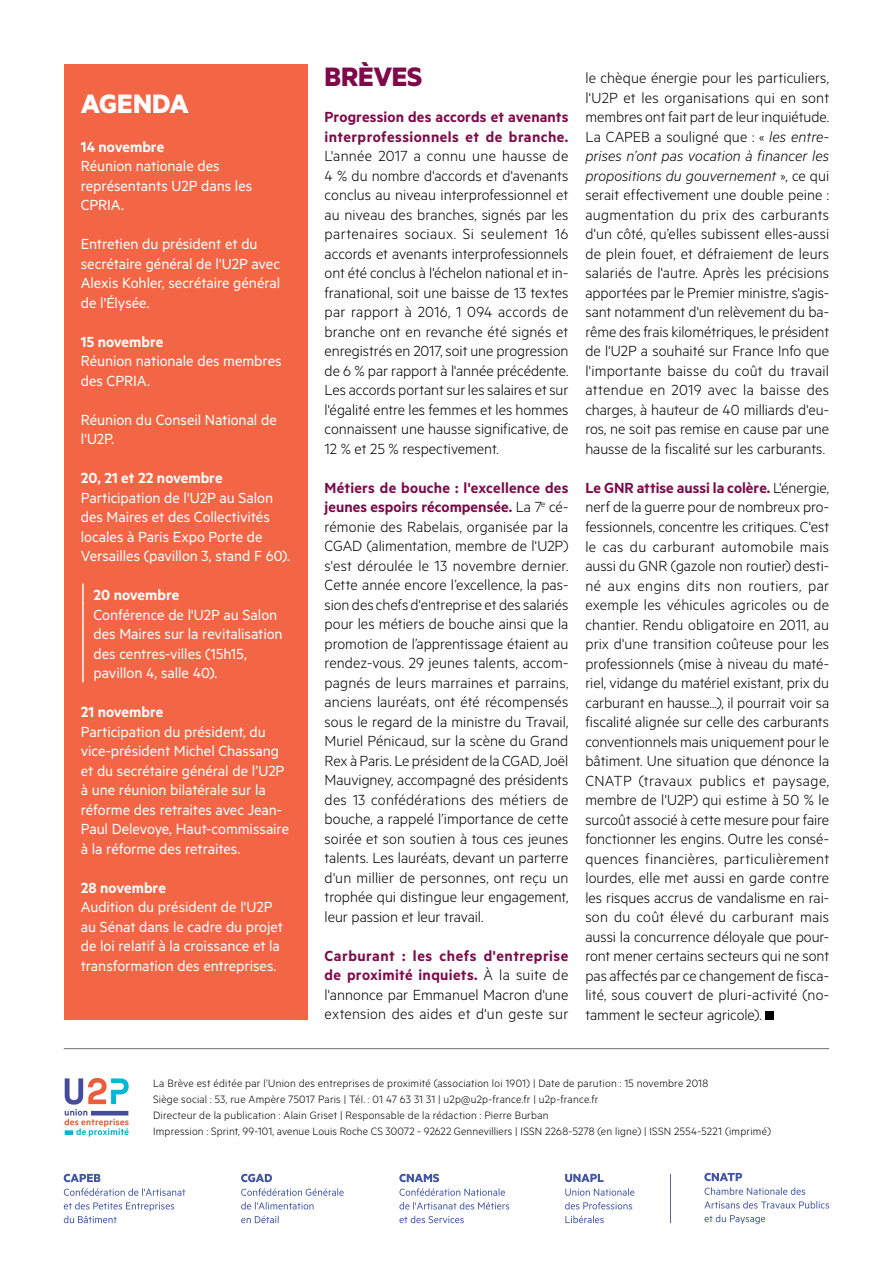
<style>
.page{position:relative;width:893px;height:1263px;background:#fff}
.page>*{position:absolute;margin:0;border:0;box-sizing:border-box;transform-origin:0 0}
.t1{font:700 30px "Metric";letter-spacing:.005em;color:#fff}
.t2{font:700 30px "Metric";letter-spacing:-.005em;color:#7e0a49}
.t3{font:300 16.5px/19.5px "Metric";color:#000;text-align:justify}
.t4{font:16.5px/19.5px "Metric";letter-spacing:-.005em;color:#fff}
.t5{font:600 16.5px "Metric";color:#fff}
.t6{font:600 16.5px/19.5px "Metric";letter-spacing:.01em;color:#7e0a49}
.t7{font:300 12px/15.9px "Metric";letter-spacing:.02em;color:#000}
.s1{font-weight:600;color:#7e0a49}
.s2{font-style:italic}
</style>
<div class="page">
<div style="left:765px;top:1011px;width:9px;height:8px;background:#000"></div>
<svg style="left:64px;top:1202px;width:110px;height:21px"></svg>
<svg style="left:64px;top:1188px;width:121px;height:8px"></svg>
<svg style="left:64px;top:1174px;width:36px;height:8px"></svg>
<svg style="left:399px;top:1216px;width:65px;height:7px"></svg>
<svg style="left:399px;top:1202px;width:110px;height:7px"></svg>
<svg style="left:399px;top:1188px;width:106px;height:8px"></svg>
<svg style="left:399px;top:1174px;width:40px;height:8px"></svg>
<svg style="left:565px;top:1215px;width:39px;height:8px"></svg>
<svg style="left:565px;top:1202px;width:67px;height:7px"></svg>
<svg style="left:565px;top:1188px;width:69px;height:8px"></svg>
<svg style="left:565px;top:1174px;width:39px;height:8px"></svg>
<svg style="left:704px;top:1215px;width:61px;height:9px"></svg>
<svg style="left:704px;top:1201px;width:125px;height:7px"></svg>
<svg style="left:704px;top:1187px;width:101px;height:8px"></svg>
<svg style="left:704px;top:1173px;width:38px;height:8px"></svg>
<hr style="left:670px;top:1174px;width:1px;height:49px;background:#5b68b0">
<svg style="left:64px;top:1078px;width:65px;height:59px"></svg>
<hr style="left:64px;top:1048px;width:765px;height:1px;background:#6d6e71">
<div style="left:64px;top:64px;width:244px;height:955px;background:#f26646"></div>
<hr style="left:82px;top:583px;width:2px;height:21px;background:#fff">
<hr style="left:82px;top:603px;width:2px;height:79px;background:#fff">
<svg style="left:241px;top:1216px;width:38px;height:7px"></svg>
<svg style="left:241px;top:1202px;width:73px;height:7px"></svg>
<svg style="left:241px;top:1188px;width:103px;height:8px"></svg>
<svg style="left:241px;top:1174px;width:31px;height:8px"></svg>
<h1 class="t1" style="left:81px;top:85px;width:110px">AGENDA</h1>
<p class="t5" style="left:81px;top:137px;width:85px">14 novembre</p>
<p class="t4" style="left:81px;top:156px;width:173px">Réunion nationale des représentants U2P dans les<br>CPRIA.</p>
<p class="t4" style="left:81px;top:234px;width:201px">Entretien du président et du secrétaire général de l'U2P avec<br>Alexis Kohler, secrétaire général de l'Élysée.</p>
<p class="t5" style="left:81px;top:332px;width:84px">15 novembre</p>
<p class="t4" style="left:81px;top:351px;width:202px">Réunion nationale des membres des CPRIA.</p>
<p class="t4" style="left:81px;top:409px;width:197px">Réunion du Conseil National de l'U2P.</p>
<p class="t5" style="left:81px;top:468px;width:143px">20, 21 et 22 novembre</p>
<p class="t4" style="left:81px;top:487px;width:211px">Participation de l'U2P au Salon des Maires et des Collectivités locales à Paris Expo Porte de<br>Versailles (pavillon 3, stand F 60).</p>
<p class="t5" style="left:94px;top:585px;width:87px">20 novembre</p>
<p class="t4" style="left:94px;top:604px;width:191px">Conférence de l'U2P au Salon des Maires sur la revitalisation des centres-villes (15h15, pavillon 4, salle 40).</p>
<p class="t5" style="left:81px;top:702px;width:84px">21 novembre</p>
<p class="t4" style="left:81px;top:721px;width:210px">Participation du président, du vice-président Michel Chassang et du secrétaire général de l’U2P à une réunion bilatérale sur la réforme des retraites avec Jean-<br>Paul Delevoye, Haut-commissaire à la réforme des retraites.</p>
<p class="t5" style="left:81px;top:878px;width:87px">28 novembre</p>
<p class="t4" style="left:81px;top:897px;width:204px">Audition du président de l'U2P au Sénat dans le cadre du projet de loi relatif à la croissance et la transformation des entreprises.</p>
<h1 class="t2" style="left:325px;top:59px;width:99px">BRÈVES</h1>
<p class="t6" style="left:325px;top:107px;width:245px">Progression des accords et avenants interprofessionnels et de branche.</p>
<p class="t3" style="left:325px;top:146px;width:245px">L'année 2017 a connu une hausse de 4 % du nombre d'accords et d'avenants conclus au niveau interprofessionnel et au niveau des branches, signés par les partenaires sociaux. Si seulement 16 accords et avenants interprofessionnels ont été conclus à l'échelon national et in&shy;franational, soit une baisse de 13 textes par rapport à 2016, 1 094 accords de branche ont en revanche été signés et enregistrés en 2017, soit une progression de 6 % par rapport à l'année précédente.<br>Les accords portant sur les salaires et sur l'égalité entre les femmes et les hommes connaissent une hausse significative, de 12 % et 25 % respectivement.</p>
<p class="t3" style="left:325px;top:477px;width:245px"><span class="s1">Métiers de bouche : l'excellence des jeunes espoirs récompensée.</span> La 7<sup>e</sup> cé&shy;rémonie des Rabelais, organisée par la CGAD (alimentation, membre de l'U2P) s'est déroulée le 13 novembre dernier.<br>Cette année encore l’excellence, la pas&shy;sion des chefs d'entreprise et des salariés pour les métiers de bouche ainsi que la promotion de l’apprentissage étaient au rendez-vous. 29 jeunes talents, accom&shy;pagnés de leurs marraines et parrains, anciens lauréats, ont été récompensés sous le regard de la ministre du Travail, Muriel Pénicaud, sur la scène du Grand Rex à Paris. Le président de la CGAD, Joël Mauvigney, accompagné des présidents des 13 confédérations des métiers de bouche, a rappelé l’importance de cette soirée et son soutien à tous ces jeunes talents. Les lauréats, devant un parterre d'un millier de personnes, ont reçu un trophée qui distingue leur engagement, leur passion et leur travail.</p>
<p class="t3" style="left:325px;top:945px;width:245px"><span class="s1">Carburant : les chefs d'entreprise de proximité inquiets.</span> À la suite de l'annonce par Emmanuel Macron d'une extension des aides et d'un geste sur</p>
<p class="t3" style="left:585px;top:68px;width:245px">le chèque énergie pour les particuliers, l'U2P et les organisations qui en sont membres ont fait part de leur inquiétude.<br>La CAPEB a souligné que : « <span class="s2">les entre&shy;prises n’ont pas vocation à financer les propositions du gouvernement</span> », ce qui serait effectivement une double peine : augmentation du prix des carburants d'un côté, qu’elles subissent elles-aussi de plein fouet, et défraiement de leurs salariés de l'autre. Après les précisions apportées par le Premier ministre, s'agis&shy;sant notamment d'un relèvement du ba&shy;rême des frais kilométriques, le président de l'U2P a souhaité sur France Info que l'importante baisse du coût du travail attendue en 2019 avec la baisse des charges, à hauteur de 40 milliards d'eu&shy;ros, ne soit pas remise en cause par une hausse de la fiscalité sur les carburants.</p>
<p class="t3" style="left:585px;top:477px;width:245px"><span class="s1">Le GNR attise aussi la colère.</span> L'énergie, nerf de la guerre pour de nombreux pro&shy;fessionnels, concentre les critiques. C'est le cas du carburant automobile mais aussi du GNR (gazole non routier) desti&shy;né aux engins dits non routiers, par exemple les véhicules agricoles ou de chantier. Rendu obligatoire en 2011, au prix d'une transition coûteuse pour les professionnels (mise à niveau du maté&shy;riel, vidange du matériel existant, prix du carburant en hausse...), il pourrait voir sa fiscalité alignée sur celle des carburants conventionnels mais uniquement pour le bâtiment. Une situation que dénonce la CNATP (travaux publics et paysage, membre de l'U2P) qui estime à 50 % le surcoût associé à cette mesure pour faire fonctionner les engins. Outre les consé&shy;quences financières, particulièrement lourdes, elle met aussi en garde contre les risques accrus de vandalisme en rai&shy;son du coût élevé du carburant mais aussi la concurrence déloyale que pour&shy;ront mener certains secteurs qui ne sont pas affectés par ce changement de fisca&shy;lité, sous couvert de pluri-activité (no&shy;tamment le secteur agricole).</p>
<p class="t7" style="left:153px;top:1075px;width:619px">La Brève est éditée par l’Union des entreprises de proximité (association loi 1901) | Date de parution : 15 novembre 2018<br>Siège social : 53, rue Ampère 75017 Paris | Tél. : 01 47 63 31 31 | u2p@u2p-france.fr | u2p-france.fr<br>Directeur de la publication : Alain Griset | Responsable de la rédaction : Pierre Burban<br>Impression : Sprint, 99-101, avenue Louis Roche CS 30072 - 92622 Gennevilliers | ISSN 2268-5278 (en ligne) | ISSN 2554-5221 (imprimé)</p>
</div>
